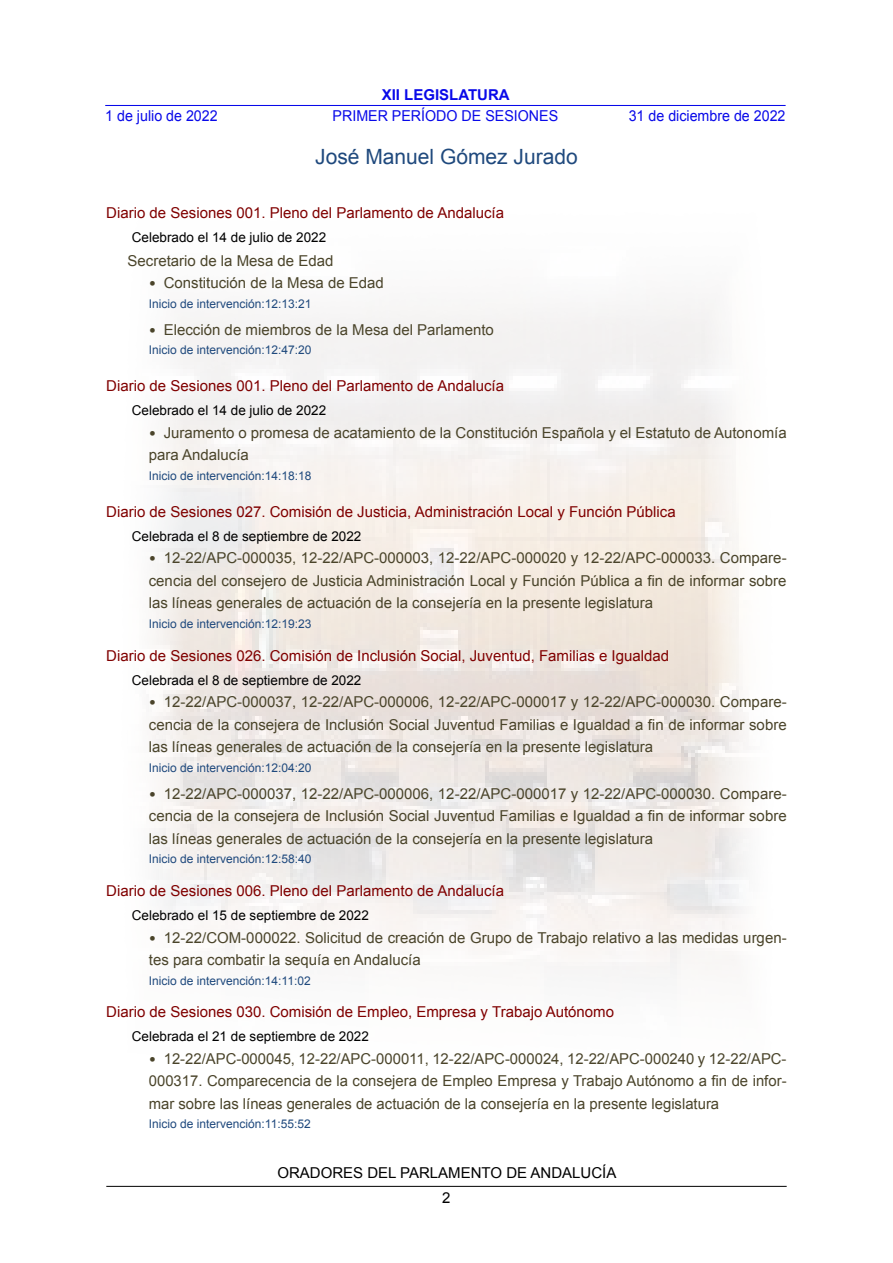
<style>
.page{position:relative;width:893px;height:1263px;background:#fff}
.page>*{position:absolute;margin:0;border:0;box-sizing:border-box;transform-origin:0 0}
.t1{font:21px "Arial";color:#1f497d}
.t2{font:15px/22.5px "Arial";color:#4a442a;text-align:justify}
.t3{font:15px "Arial";color:#800000}
.t4{font:15px "Arial";color:#0909e9;scale:.95 1}
.t5{font:15px/25.2px "Arial";color:#000;text-align:center}
.t6{font:700 15px "Arial";color:#0909e9}
.t7{font:13.5px "Arial";color:#000}
.t8{font:12px "Arial";color:#1f497d}
.s1{font-family:"Calibri"}
</style>
<div class="page">
<hr style="left:106px;top:1186px;width:681px;height:1px;background:#000">
<hr style="left:105px;top:105px;width:681px;height:1px;background:#0909e9">
<img style="left:152px;top:302px;width:595px;height:673px">
<p class="t6" style="left:382px;top:84px;width:130px">XII LEGISLATURA</p>
<p class="t4" style="left:105px;top:106px;width:120px">1 de julio de 2022</p>
<p class="t4" style="left:333px;top:106px;width:239px">PRIMER PERÍODO DE SESIONES</p>
<p class="t4" style="left:629px;top:106px;width:167px">31 de diciembre de 2022</p>
<h1 class="t1" style="left:315px;top:143px;width:264px">José Manuel Gómez Jurado</h1>
<p class="t3" style="left:106px;top:203px;width:399px">Diario de Sesiones 001. Pleno del Parlamento de Andalucía</p>
<p class="t7" style="left:132px;top:228px;width:196px">Celebrado el 14 de julio de 2022</p>
<p class="t2" style="left:128px;top:250px;width:207px">Secretario de la Mesa de Edad</p>
<p class="t2" style="left:149px;top:272px;width:237px"><span class="s1">•</span> Constitución de la Mesa de Edad</p>
<p class="t8" style="left:149px;top:296px;width:164px">Inicio de intervención:12:13:21</p>
<p class="t2" style="left:149px;top:319px;width:347px"><span class="s1">•</span> Elección de miembros de la Mesa del Parlamento</p>
<p class="t8" style="left:149px;top:342px;width:164px">Inicio de intervención:12:47:20</p>
<p class="t3" style="left:106px;top:376px;width:399px">Diario de Sesiones 001. Pleno del Parlamento de Andalucía</p>
<p class="t7" style="left:132px;top:402px;width:196px">Celebrado el 14 de julio de 2022</p>
<p class="t2" style="left:149px;top:422px;width:639px"><span class="s1">•</span> Juramento o promesa de acatamiento de la Constitución Española y el Estatuto de Autonomía para Andalucía</p>
<p class="t8" style="left:149px;top:468px;width:164px">Inicio de intervención:14:18:18</p>
<p class="t3" style="left:106px;top:502px;width:571px">Diario de Sesiones 027. Comisión de Justicia, Administración Local y Función Pública</p>
<p class="t7" style="left:132px;top:527px;width:231px">Celebrada el 8 de septiembre de 2022</p>
<p class="t2" style="left:149px;top:547px;width:639px"><span class="s1">•</span> 12-22/APC-000035, 12-22/APC-000003, 12-22/APC-000020 y 12-22/APC-000033. Compare&shy;cencia del consejero de Justicia Administración Local y Función Pública a fin de informar sobre las líneas generales de actuación de la consejería en la presente legislatura</p>
<p class="t8" style="left:149px;top:616px;width:164px">Inicio de intervención:12:19:23</p>
<p class="t3" style="left:106px;top:646px;width:564px">Diario de Sesiones 026. Comisión de Inclusión Social, Juventud, Familias e Igualdad</p>
<p class="t7" style="left:132px;top:671px;width:231px">Celebrada el 8 de septiembre de 2022</p>
<p class="t2" style="left:149px;top:691px;width:639px"><span class="s1">•</span> 12-22/APC-000037, 12-22/APC-000006, 12-22/APC-000017 y 12-22/APC-000030. Compare&shy;cencia de la consejera de Inclusión Social Juventud Familias e Igualdad a fin de informar sobre las líneas generales de actuación de la consejería en la presente legislatura</p>
<p class="t8" style="left:149px;top:760px;width:164px">Inicio de intervención:12:04:20</p>
<p class="t2" style="left:149px;top:782px;width:639px"><span class="s1">•</span> 12-22/APC-000037, 12-22/APC-000006, 12-22/APC-000017 y 12-22/APC-000030. Compare&shy;cencia de la consejera de Inclusión Social Juventud Familias e Igualdad a fin de informar sobre las líneas generales de actuación de la consejería en la presente legislatura</p>
<p class="t8" style="left:149px;top:851px;width:164px">Inicio de intervención:12:58:40</p>
<p class="t3" style="left:106px;top:881px;width:399px">Diario de Sesiones 006. Pleno del Parlamento de Andalucía</p>
<p class="t7" style="left:132px;top:906px;width:239px">Celebrado el 15 de septiembre de 2022</p>
<p class="t2" style="left:149px;top:926px;width:639px"><span class="s1">•</span> 12-22/COM-000022. Solicitud de creación de Grupo de Trabajo relativo a las medidas urgen&shy;tes para combatir la sequía en Andalucía</p>
<p class="t8" style="left:149px;top:972px;width:163px">Inicio de intervención:14:11:02</p>
<p class="t3" style="left:106px;top:1002px;width:509px">Diario de Sesiones 030. Comisión de Empleo, Empresa y Trabajo Autónomo</p>
<p class="t7" style="left:132px;top:1028px;width:239px">Celebrada el 21 de septiembre de 2022</p>
<p class="t2" style="left:149px;top:1047px;width:639px"><span class="s1">•</span> 12-22/APC-000045, 12-22/APC-000011, 12-22/APC-000024, 12-22/APC-000240 y 12-22/APC-000317. Comparecencia de la consejera de Empleo Empresa y Trabajo Autónomo a fin de infor&shy;mar sobre las líneas generales de actuación de la consejería en la presente legislatura</p>
<p class="t8" style="left:149px;top:1116px;width:163px">Inicio de intervención:11:55:52</p>
<p class="t5" style="left:277px;top:1160px;width:340px">ORADORES DEL PARLAMENTO DE ANDALUCÍA<br>2</p>
</div>
